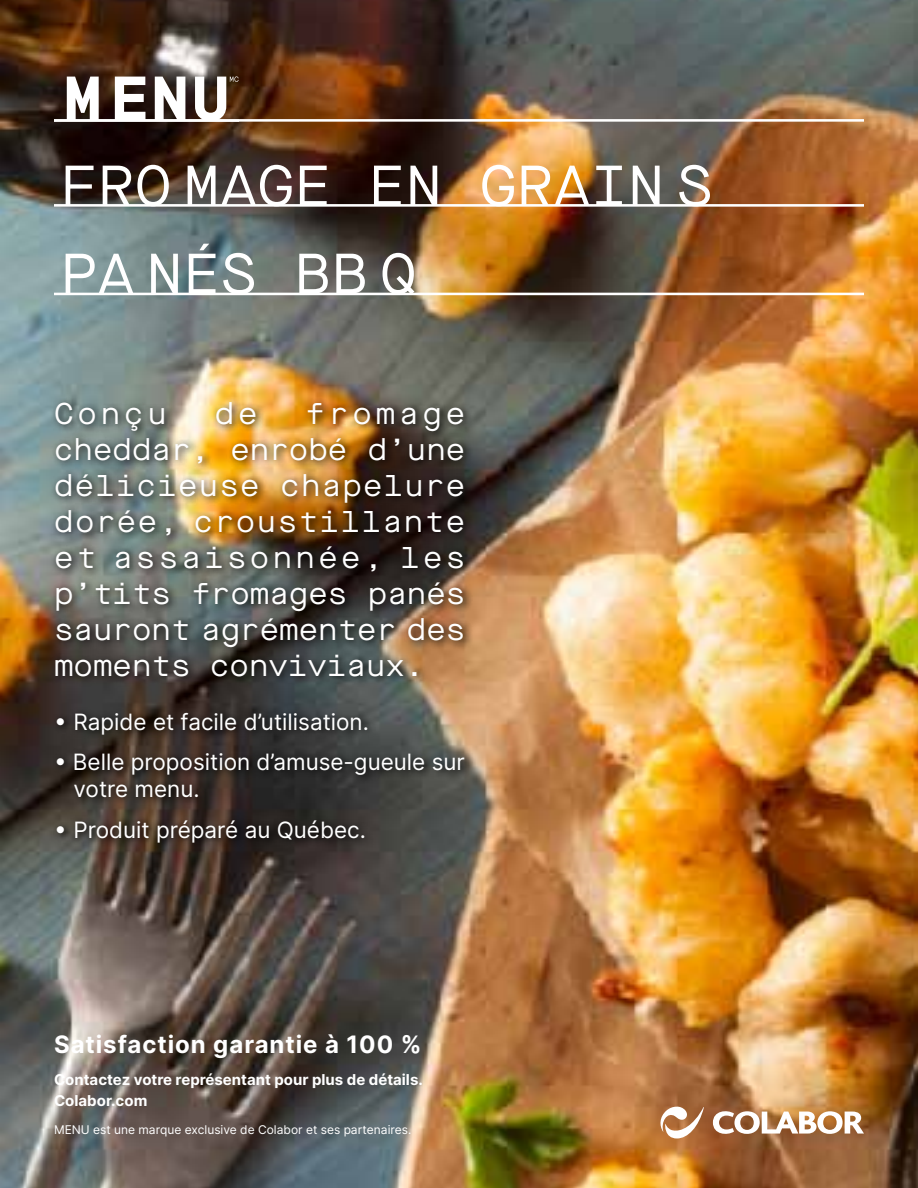
<style>
.page{position:relative;width:918px;height:1188px;background:#fff}
.page>*{position:absolute;margin:0;border:0;box-sizing:border-box;transform-origin:0 0}
.t1{font:57px/88.1px "Maison Neue Mono";color:#fff}
.t2{font:30px/36px "Maison Neue Mono";color:#fff;text-align:justify}
.t3{font:700 24px "Inter";letter-spacing:.04em;color:#fff}
.t4{font:22.5px/27px "Inter";color:#fff}
.t5{font:700 15px/21.6px "Inter";color:#fff}
.t6{font:12px "Inter";color:#fff}
</style>
<div class="page">
<img style="left:0;top:0;width:918px;height:1188px">
<img style="left:50px;top:397px;width:424px;height:455px">
<svg style="left:713px;top:1109px;width:151px;height:27px"></svg>
<svg style="left:659px;top:1105px;width:45px;height:33px"></svg>
<hr style="left:54px;top:119px;width:810px;height:3px;background:#fff">
<hr style="left:54px;top:204px;width:810px;height:3px;background:#fff">
<svg style="left:54px;top:76px;width:185px;height:46px"></svg>
<hr style="left:54px;top:293px;width:810px;height:2px;background:#fff">
<h1 class="t1" style="left:60px;top:141px;width:654px">FRO MAGE EN GRAIN S<br>PA NÉS BB Q</h1>
<p class="t2" style="left:54px;top:395px;width:115px">Conçu</p>
<p class="t2" style="left:215px;top:395px;width:44px">de</p>
<p class="t2" style="left:54px;top:395px;width:413px;text-indent:252px">fromage cheddar, enrobé d’une délicieuse chapelure dorée, croustillante et assaisonnée, les p’tits fromages panés sauront agrémenter des moments conviviaux.</p>
<p class="t4" style="left:54px;top:708px;width:317px">• Rapide et facile d’utilisation.</p>
<p class="t4" style="left:74px;top:748px;width:393px;text-indent:-20px">• Belle proposition d’amuse-gueule sur votre menu.</p>
<p class="t4" style="left:54px;top:816px;width:313px">• Produit préparé au Québec.</p>
<p class="t3" style="left:54px;top:1027px;width:369px">Satisfaction garantie à 100 %</p>
<p class="t5" style="left:54px;top:1068px;width:370px">Contactez votre représentant pour plus de détails.<br>Colabor.com</p>
<p class="t6" style="left:54px;top:1121px;width:359px">MENU est une marque exclusive de Colabor et ses partenaires.</p>
</div>
